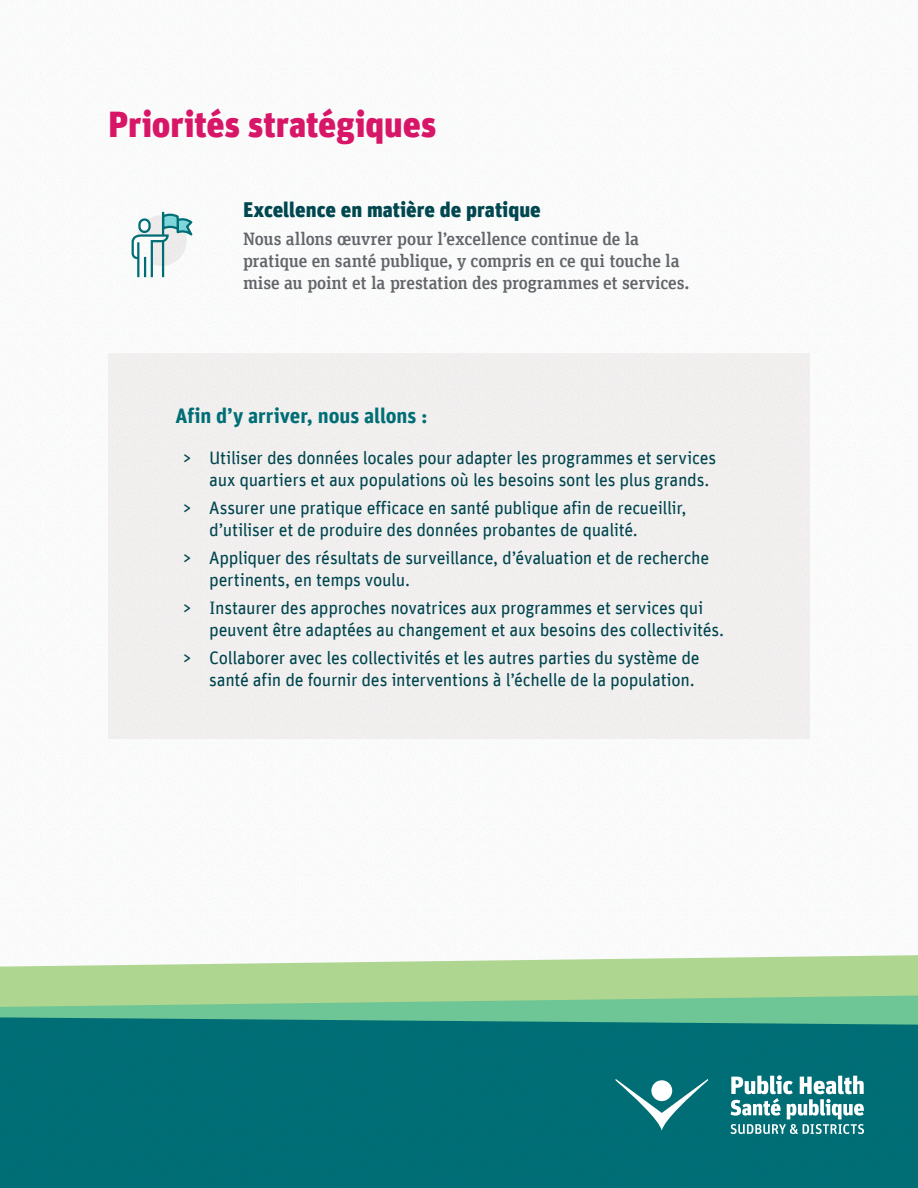
<style>
.page{position:relative;width:918px;height:1188px;background:#fff}
.page>*{position:absolute;margin:0;border:0;box-sizing:border-box;transform-origin:0 0}
.t1{font:900 36px "Unit Offc Pro";letter-spacing:-.005em;color:#d71667}
.Heading3{font:900 21px "Unit Offc Pro";color:#004750}
.t2{font:700 21px "Unit Offc Pro";letter-spacing:-.005em;color:#007078}
.t3{font:18px/21.6px "Unit Offc Pro";letter-spacing:-.02em;color:#004750}
.Priority_body{font:500 18px/21.6px "Unit Slab Offc Pro";letter-spacing:-.005em;color:#63656a}
</style>
<div class="page">
<div style="left:0;top:1025px;width:918px;height:163px;background:#006e75"></div>
<svg style="left:616px;top:1079px;width:92px;height:51px"></svg>
<div style="left:651px;top:1080px;width:21px;height:21px;background:#fff;border-radius:50%"></div>
<svg style="left:730px;top:1075px;width:134px;height:59px"></svg>
<svg style="left:0;top:1007px;width:918px;height:18px"></svg>
<svg style="left:0;top:955px;width:918px;height:52px;fill:#aed690"></svg>
<svg style="left:131px;top:211px;width:62px;height:67px"></svg>
<hr style="left:144px;top:257px;width:2px;height:20px;background:#007078">
<div style="left:108px;top:353px;width:702px;height:386px;background:#f6f3f3"></div>
<h1 class="t1" style="left:108px;top:97px;width:330px">Priorités stratégiques</h1>
<h3 class="Heading3" style="left:243px;top:194px;width:299px">Excellence en matière de pratique</h3>
<p class="Priority_body" style="left:243px;top:228px;width:448px">Nous allons œuvrer pour l’excellence continue de la pratique en santé publique, y compris en ce qui touche la mise au point et la prestation des programmes et services.</p>
<p class="t2" style="left:176px;top:400px;width:254px">Afin d’y arriver, nous allons :</p>
<p class="t3" style="left:209px;top:447px;width:509px;text-indent:-27px">&gt; Utiliser des données locales pour adapter les programmes et services aux quartiers et aux populations où les besoins sont les plus grands.</p>
<p class="t3" style="left:209px;top:497px;width:479px;text-indent:-27px">&gt; Assurer une pratique efficace en santé publique afin de recueillir, d’utiliser et de produire des données probantes de qualité.</p>
<p class="t3" style="left:209px;top:546px;width:502px;text-indent:-27px">&gt; Appliquer des résultats de surveillance, d’évaluation et de recherche pertinents, en temps voulu.</p>
<p class="t3" style="left:209px;top:596px;width:516px;text-indent:-27px">&gt; Instaurer des approches novatrices aux programmes et services qui peuvent être adaptées au changement et aux besoins des collectivités.</p>
<p class="t3" style="left:182px;top:646px;width:519px;text-align:right">&gt; Collaborer avec les collectivités et les autres parties du système de santé afin de fournir des interventions à l’échelle de la population.</p>
</div>
